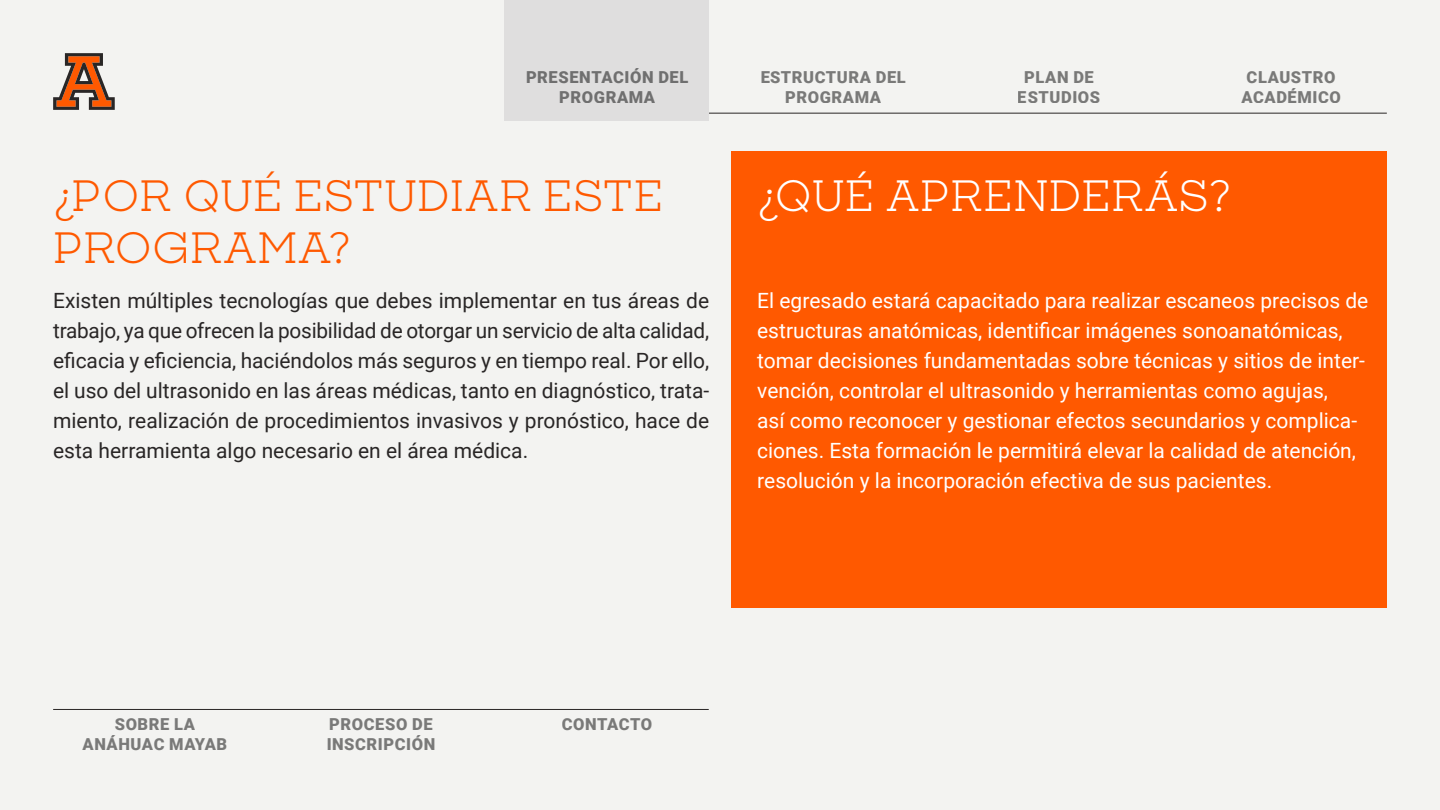
<style>
.page{position:relative;width:1440px;height:810px;background:#f3f3f1}
.page>*{position:absolute;margin:0;border:0;box-sizing:border-box;transform-origin:0 0}
.t1{font:42px/52.5px "Sharp Slab";letter-spacing:-.01em;color:#ff5900}
.t2{font:42px "Sharp Slab";color:#fff}
.t3{font:21px/30px "Roboto";color:#fff}
.t4{font:21px/30px "Roboto";color:#292626;text-align:justify}
.t5{font:900 16.5px/19.8px "Roboto";letter-spacing:.035em;color:#000;text-align:center}
</style>
<div class="page">
<hr style="left:506px;top:113px;width:881px;height:1px;background:#292626">
<hr style="left:53px;top:709px;width:656px;height:1px;background:#292626">
<div style="left:504px;top:0;width:205px;height:121px;background:#dfdede"></div>
<div style="left:731px;top:152px;width:656px;height:456px;background:#ff5900"></div>
<svg style="left:53px;top:53px;width:62px;height:57px"></svg>
<p class="t5" style="left:526px;top:66px;width:164px">PRESENTACIÓN DEL<br>PROGRAMA</p>
<h1 class="t1" style="left:53px;top:168px;width:612px">¿POR QUÉ ESTUDIAR ESTE<br>PROGRAMA?</h1>
<p class="t4" style="left:53px;top:285px;width:658px">Existen múltiples tecnologías que debes implementar en tus áreas de trabajo, ya que ofrecen la posibilidad de otorgar un servicio de alta calidad, eficacia y eficiencia, haciéndolos más seguros y en tiempo real. Por ello, el uso del ultrasonido en las áreas médicas, tanto en diagnóstico, trata&shy;miento, realización de procedimientos invasivos y pronóstico, hace de esta herramienta algo necesario en el área médica.</p>
<p class="t5" style="left:760px;top:66px;width:147px">ESTRUCTURA DEL<br>PROGRAMA</p>
<p class="t5" style="left:1018px;top:66px;width:84px">PLAN DE<br>ESTUDIOS</p>
<p class="t5" style="left:1241px;top:66px;width:101px">CLAUSTRO<br>ACADÉMICO</p>
<h1 class="t2" style="left:757px;top:166px;width:476px">¿QUÉ APRENDERÁS?</h1>
<p class="t3" style="left:757px;top:285px;width:613px">El egresado estará capacitado para realizar escaneos precisos de estructuras anatómicas, identificar imágenes sonoanatómicas, tomar decisiones fundamentadas sobre técnicas y sitios de inter&shy;vención, controlar el ultrasonido y herramientas como agujas,<br>así como reconocer y gestionar efectos secundarios y complica&shy;ciones. Esta formación le permitirá elevar la calidad de atención, resolución y la incorporación efectiva de sus pacientes.</p>
<p class="t5" style="left:83px;top:714px;width:146px">SOBRE LA<br>ANÁHUAC MAYAB</p>
<p class="t5" style="left:327px;top:714px;width:110px;text-align:left">PROCESO DE<br>INSCRIPCIÓN</p>
<p class="t5" style="left:562px;top:714px;width:92px">CONTACTO</p>
</div>
